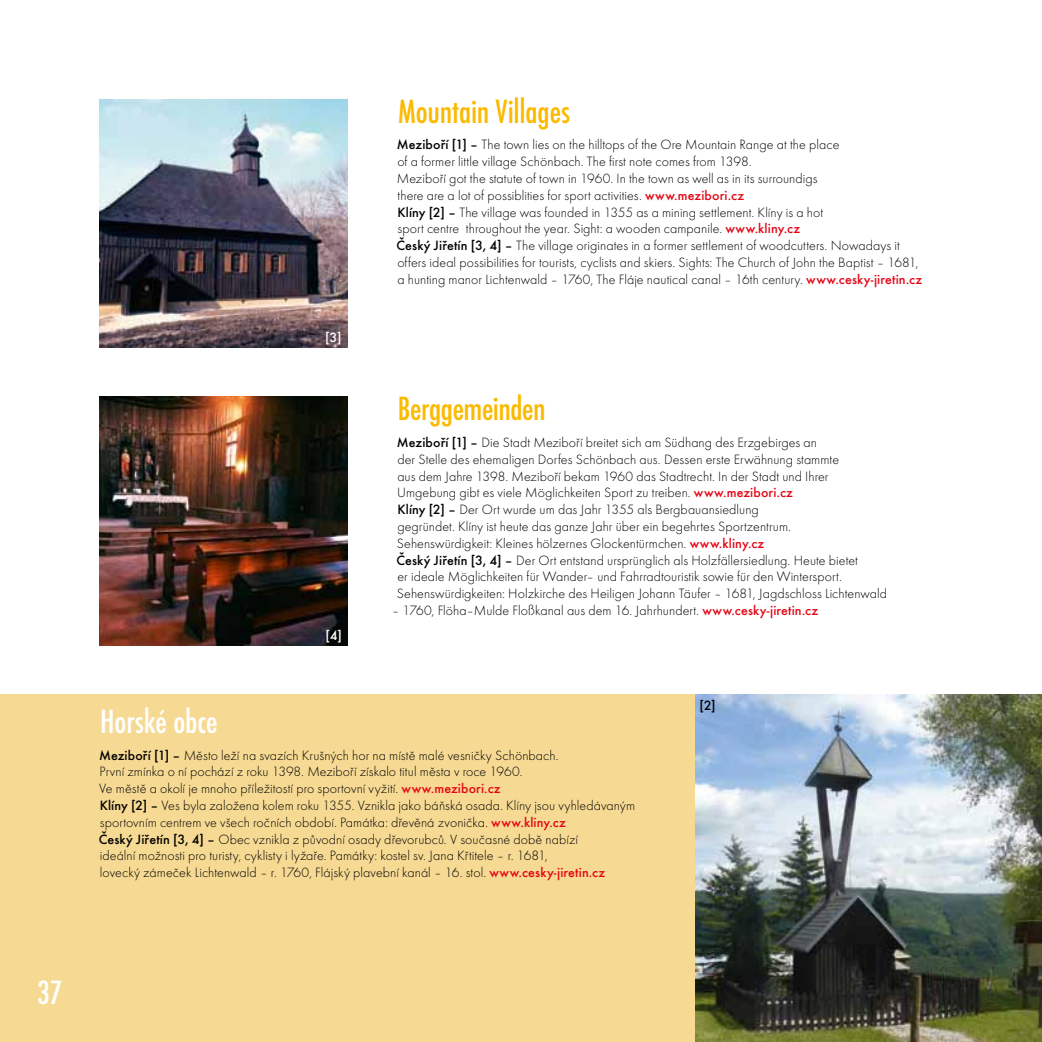
<style>
.page{position:relative;width:1042px;height:1042px;background:#fff}
.page>*{position:absolute;margin:0;border:0;box-sizing:border-box;transform-origin:0 0}
.t1{font:500 condensed 35px "Futura TOT";letter-spacing:-.01em;color:#fbba00}
.t2{font:500 condensed 35px "Futura TOT";letter-spacing:-.005em;color:#fff}
.t3{font:14px/16.8px "Futura TOT Ligh";letter-spacing:.005em;color:#000}
.t4{font:500 14px "Futura TOT";color:#fff}
.t5{font:500 14px "Futura TOT";color:#000}
.s1{font-family:"Futura TOT";font-weight:500}
.s2{font-family:"Futura TOT";font-weight:500;color:#e30413}
</style>
<div class="page">
<img style="left:694px;top:694px;width:348px;height:348px">
<div style="left:0;top:694px;width:694px;height:348px;background:#f6d993"></div>
<img style="left:99px;top:397px;width:248px;height:248px">
<img style="left:99px;top:99px;width:248px;height:248px">
<p class="t4" style="left:325px;top:329px;width:18px">[3]</p>
<p class="t4" style="left:326px;top:627px;width:18px">[4]</p>
<h1 class="t1" style="left:398px;top:92px;width:174px">Mountain Villages</h1>
<p class="t3" style="left:396px;top:136px;width:527px"><span class="s1">Meziboří [1] –</span> The town lies on the hilltops of the Ore Mountain Range at the place<br>of a former little village Schönbach. The first note comes from 1398.<br>Meziboří got the statute of town in 1960. In the town as well as in its surroundigs<br>there are a lot of possiblities for sport activities. <span class="s2">www.mezibori.cz<br></span><span class="s1">Klíny [2] –</span> The village was founded in 1355 as a mining settlement. Klíny is a hot<br>sport centre throughout the year. Sight: a wooden campanile. <span class="s2">www.kliny.cz<br></span><span class="s1">Český Jiřetín [3, 4] –</span> The village originates in a former settlement of woodcutters. Nowadays it offers ideal possibilities for tourists, cyclists and skiers. Sights: The Church of John the Baptist – 1681, a hunting manor Lichtenwald – 1760, The Fláje nautical canal – 16th century. <span class="s2">www.cesky-jiretin.cz</span></p>
<h1 class="t1" style="left:398px;top:389px;width:149px">Berggemeinden</h1>
<p class="t3" style="left:396px;top:434px;width:492px"><span class="s1">Meziboří [1] –</span> Die Stadt Meziboří breitet sich am Südhang des Erzgebirges an<br>der Stelle des ehemaligen Dorfes Schönbach aus. Dessen erste Erwähnung stammte<br>aus dem Jahre 1398. Meziboří bekam 1960 das Stadtrecht. In der Stadt und Ihrer Umgebung gibt es viele Möglichkeiten Sport zu treiben. <span class="s2">www.mezibori.cz<br></span><span class="s1">Klíny [2] –</span> Der Ort wurde um das Jahr 1355 als Bergbauansiedlung<br>gegründet. Klíny ist heute das ganze Jahr über ein begehrtes Sportzentrum.<br>Sehenswürdigkeit: Kleines hölzernes Glockentürmchen. <span class="s2">www.kliny.cz<br></span><span class="s1">Český Jiřetín [3, 4] –</span> Der Ort entstand ursprünglich als Holzfällersiedlung. Heute bietet<br>er ideale Möglichkeiten für Wander– und Fahrradtouristik sowie für den Wintersport.<br>Sehenswürdigkeiten: Holzkirche des Heiligen Johann Täufer – 1681, Jagdschloss Lichtenwald</p>
<p class="t3" style="left:392px;top:602px;width:428px">– 1760, Flöha–Mulde Floßkanal aus dem 16. Jahrhundert. <span class="s2">www.cesky-jiretin.cz</span></p>
<h1 class="t2" style="left:100px;top:702px;width:119px">Horské obce</h1>
<p class="t3" style="left:99px;top:747px;width:538px"><span class="s1">Meziboří [1] –</span> Město leží na svazích Krušných hor na místě malé vesničky Schönbach.<br>První zmínka o ní pochází z roku 1398. Meziboří získalo titul města v roce 1960.<br>Ve městě a okolí je mnoho příležitostí pro sportovní vyžití. <span class="s2">www.mezibori.cz<br></span><span class="s1">Klíny [2] –</span> Ves byla založena kolem roku 1355. Vznikla jako báňská osada. Klíny jsou vyhledávaným sportovním centrem ve všech ročních období. Památka: dřevěná zvonička. <span class="s2">www.kliny.cz<br></span><span class="s1">Český Jiřetín [3, 4] –</span> Obec vznikla z původní osady dřevorubců. V současné době nabízí<br>ideální možnosti pro turisty, cyklisty i lyžaře. Památky: kostel sv. Jana Křtitele – r. 1681,<br>lovecký zámeček Lichtenwald – r. 1760, Flájský plavební kanál – 16. stol. <span class="s2">www.cesky-jiretin.cz</span></p>
<p class="t5" style="left:699px;top:697px;width:18px">[2]</p>
<h1 class="t2" style="left:37px;top:973px;width:27px">37</h1>
</div>
